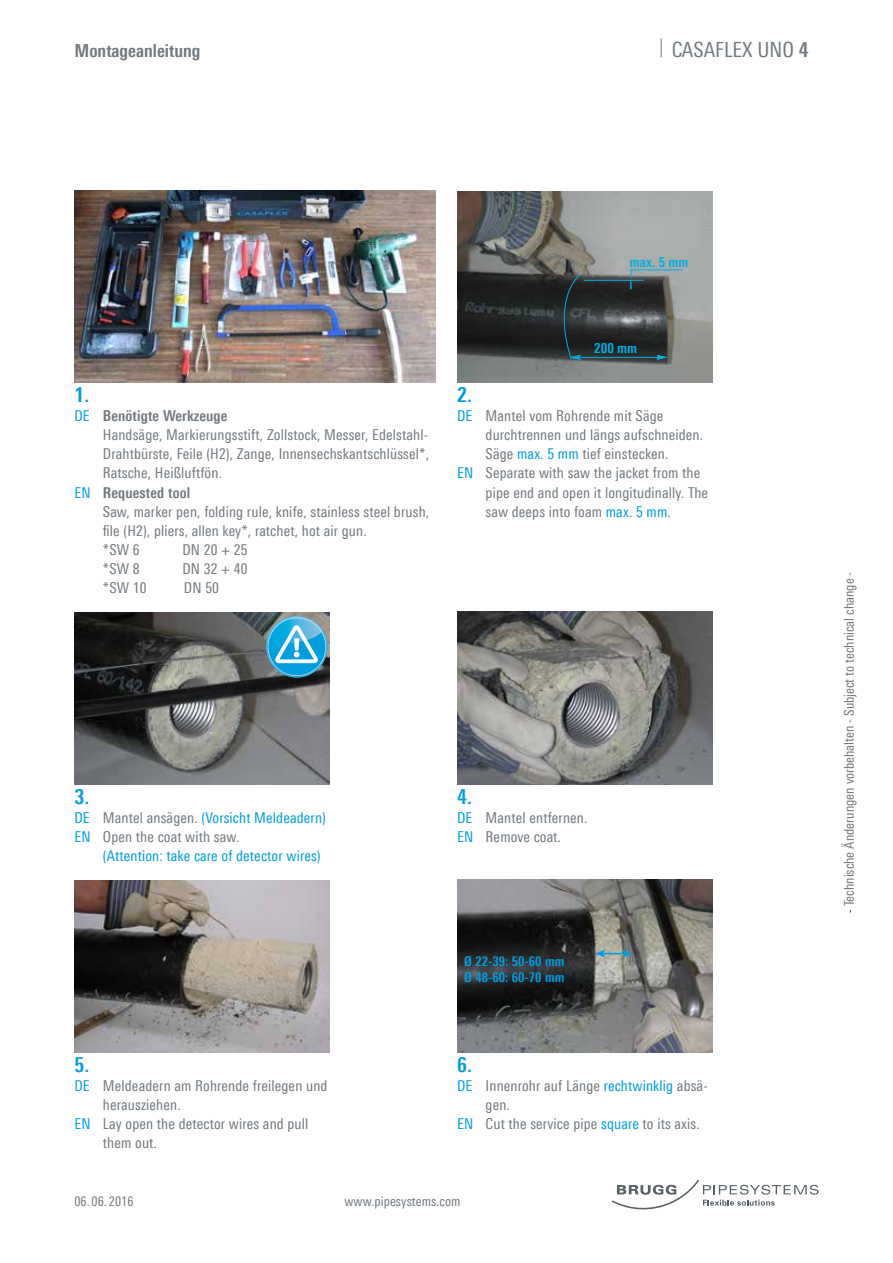
<style>
.page{position:relative;width:893px;height:1263px;background:#fff}
.page>*{position:absolute;margin:0;border:0;box-sizing:border-box;transform-origin:0 0}
.t1{font:21px "Linotype Univers 420 Cn";color:#72797f}
.t2{font:700 21px "Linotype Univers 620 Cn";color:#009ee0}
.t3{font:700 18px "Linotype Univers 620 Cn";color:#72797f}
.t4{font:15px/19.2px "Linotype Univers 420 Cn";letter-spacing:.01em;color:#72797f}
.t5{font:700 15px "Linotype Univers 620 Cn";letter-spacing:.01em;color:#72797f}
.t6{font:15px "Linotype Univers 420 Cn";letter-spacing:.01em;color:#009ee0}
.t7{font:700 13.95px "Linotype Univers 620 Cn";color:#00b0e6}
.t8{font:13.5px "Linotype Univers 420 Cn";color:#72797f}
.t9{font:700 13.5px/16.2px "Linotype Univers 620 Cn";color:#009ee0}
.s1{font-family:"Linotype Univers 620 Cn";font-weight:700}
.s2{font-family:"Linotype Univers 420 Cn";font-weight:400;color:#009ee0}
.s3{color:#009ee0}
.s4{font-size:12px;color:#000}
</style>
<div class="page">
<svg style="left:612px;top:1179px;width:207px;height:30px"></svg>
<svg style="left:661px;top:38px;width:1px;height:19px"></svg>
<img style="left:457px;top:191px;width:255px;height:192px">
<hr style="left:573px;top:357px;width:91px;height:1px;background:#00b0e6">
<hr style="left:584px;top:280px;width:60px;height:1px;background:#00b0e6">
<svg style="left:557px;top:273px;width:28px;height:88px;background:#283335"></svg>
<svg style="left:625px;top:336px;width:49px;height:47px;background:#565e5e"></svg>
<svg style="left:630px;top:269px;width:53px;height:21px"></svg>
<img style="left:74px;top:613px;width:256px;height:171px">
<img style="left:457px;top:612px;width:255px;height:172px">
<img style="left:74px;top:880px;width:256px;height:172px">
<img style="left:457px;top:879px;width:255px;height:173px">
<svg style="left:595px;top:950px;width:38px;height:7px"></svg>
<svg style="left:266px;top:616px;width:61px;height:61px;background:#4fa8cb"></svg>
<img style="left:74px;top:191px;width:362px;height:191px">
<p class="t3" style="left:74px;top:40px;width:128px">Montageanleitung</p>
<h1 class="t1" style="left:672px;top:38px;width:138px">CASAFLEX UNO <span class="s1">4</span></h1>
<p class="t7" style="left:630px;top:254px;width:60px">max. 5 mm</p>
<h1 class="t2" style="left:74px;top:382px;width:17px">1.</h1>
<p class="t5" style="left:74px;top:407px;width:155px"><span class="s2">DE</span> Benötigte Werkzeuge</p>
<p class="t4" style="left:103px;top:425px;width:328px;text-align:justify">Handsäge, Markierungsstift, Zollstock, Messer, Edelstahl-Drahtbürste, Feile (H2), Zange, Innensechskantschlüssel*, Ratsche, Heißluftfön.</p>
<p class="t5" style="left:74px;top:483px;width:117px"><span class="s2">EN</span> Requested tool</p>
<p class="t4" style="left:103px;top:502px;width:328px">Saw, marker pen, folding rule, knife, stainless steel brush, file (H2), pliers, allen key*, ratchet, hot air gun.<br>*SW 6</p>
<p class="t4" style="left:182px;top:540px;width:67px">DN 20 + 25</p>
<p class="t4" style="left:103px;top:559px;width:38px">*SW 8</p>
<p class="t4" style="left:182px;top:559px;width:67px">DN 32 + 40</p>
<p class="t4" style="left:103px;top:578px;width:45px">*SW 10</p>
<p class="t4" style="left:184px;top:578px;width:37px">DN 50</p>
<p class="t7" style="left:594px;top:340px;width:45px">200 mm</p>
<h1 class="t2" style="left:457px;top:382px;width:17px">2.</h1>
<p class="t4" style="left:457px;top:406px;width:208px"><span class="s3">DE</span> Mantel vom Rohrende mit Säge</p>
<p class="t4" style="left:486px;top:425px;width:219px">durchtrennen und längs aufschneiden.</p>
<p class="t4" style="left:486px;top:444px;width:184px">Säge <span class="s3">max. 5 mm</span> tief einstecken.</p>
<p class="t4" style="left:457px;top:463px;width:245px"><span class="s3">EN</span> Separate with saw the jacket from the</p>
<p class="t4" style="left:486px;top:482px;width:224px">pipe end and open it longitudinally. The</p>
<p class="t4" style="left:486px;top:502px;width:187px">saw deeps into foam <span class="s3">max. 5 mm</span>.</p>
<h1 class="t2" style="left:74px;top:784px;width:17px">3.</h1>
<p class="t4" style="left:74px;top:808px;width:253px"><span class="s3">DE</span> Mantel ansägen. <span class="s3">(Vorsicht Meldeadern)<br>EN</span> Open the coat with saw.</p>
<p class="t6" style="left:103px;top:847px;width:219px">(Attention: take care of detector wires)</p>
<h1 class="t2" style="left:74px;top:1052px;width:17px">5.</h1>
<p class="t4" style="left:74px;top:1076px;width:255px"><span class="s3">DE</span> Meldeadern am Rohrende freilegen und</p>
<p class="t4" style="left:103px;top:1095px;width:79px">herausziehen.</p>
<p class="t4" style="left:74px;top:1114px;width:235px"><span class="s3">EN</span> Lay open the detector wires and pull</p>
<p class="t4" style="left:103px;top:1133px;width:56px">them out.</p>
<h1 class="t2" style="left:457px;top:784px;width:17px">4.</h1>
<p class="t4" style="left:457px;top:808px;width:132px"><span class="s3">DE</span> Mantel entfernen.<br><span class="s3">EN</span> Remove coat.</p>
<p class="t9" style="left:464px;top:953px;width:102px">Ø 22-39: 50-60 mm<br>Ø 48-60: 60-70 mm</p>
<h1 class="t2" style="left:457px;top:1052px;width:17px">6.</h1>
<p class="t4" style="left:457px;top:1076px;width:252px"><span class="s3">DE</span> Innenrohr auf Länge <span class="s3">rechtwinklig</span> absä-</p>
<p class="t4" style="left:486px;top:1095px;width:26px">gen.</p>
<p class="t4" style="left:457px;top:1114px;width:244px"><span class="s3">EN</span> Cut the service pipe <span class="s3">square</span> to its axis.</p>
<p class="t8" style="left:74px;top:1193px;width:61px">06. 06. 2016</p>
<p class="t8" style="left:344px;top:1193px;width:117px">www.pipesystems.com</p>
<p class="t8" style="left:841px;top:912px;width:342px;rotate:-90deg"><span class="s4">-</span> Technische Änderungen vorbehalten - Subject to technical change -</p>
</div>
